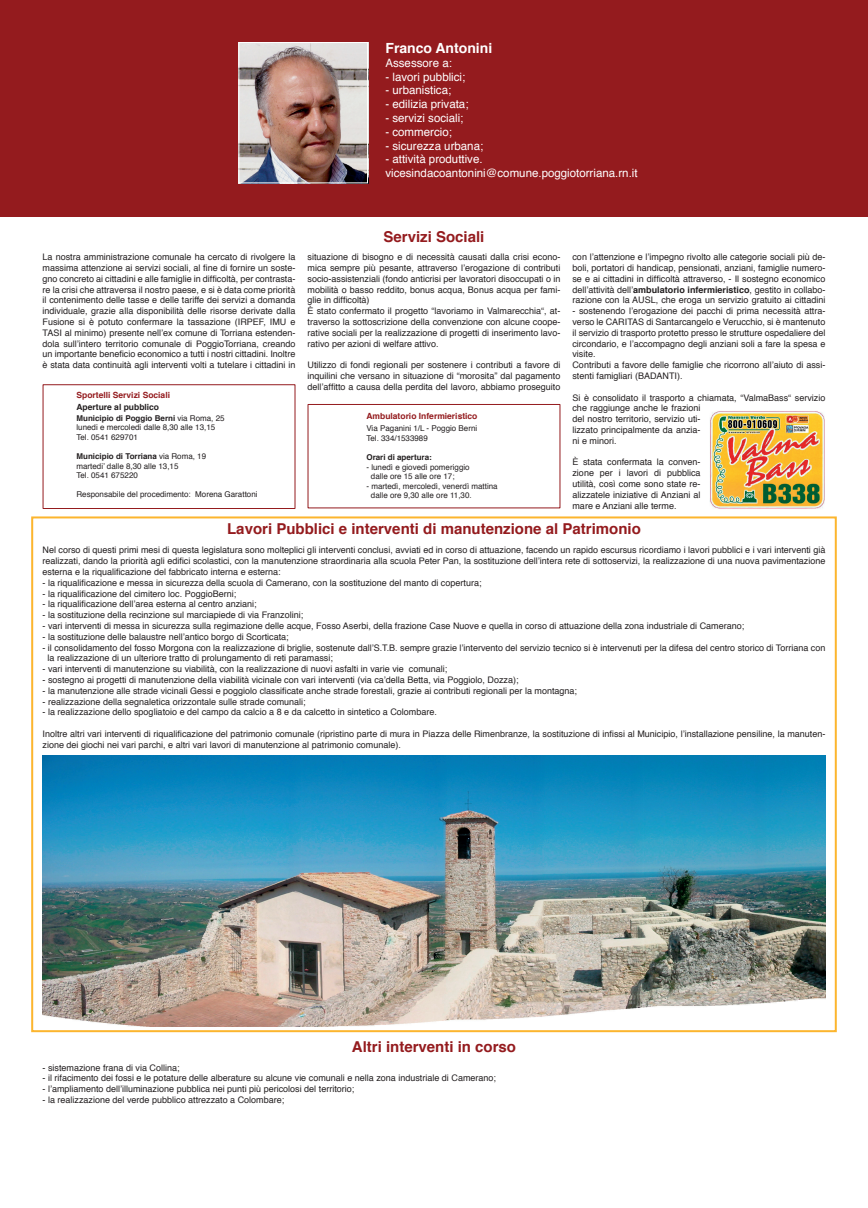
<style>
.page{position:relative;width:868px;height:1208px;background:#fff}
.page>*{position:absolute;margin:0;border:0;box-sizing:border-box;transform-origin:0 0}
.t1{font:700 15px "Helvetica";color:#941b1e}
.t2{font:700 14px "Helvetica";color:#fff}
.t3{font:11.5px/13.8px "Helvetica";color:#fff}
.t4{font:9px/10.8px "Helvetica";color:#231f20;text-align:justify}
.t5{font:700 8.5px "Helvetica";color:#941b1e}
.t6{font:700 8.5px "Helvetica";color:#231f20}
.t7{font:8px/9.6px "Helvetica";color:#231f20}
.t8{font:700 8px "Helvetica";color:#231f20}
.s1{font-weight:700}
</style>
<div class="page">
<div style="left:0;top:0;width:867px;height:217px;background:#941b1e"></div>
<div style="left:43px;top:384px;width:252px;height:125px;background:#fff;border:1px solid #941b1e"></div>
<div style="left:307px;top:404px;width:253px;height:104px;background:#fff;border:1px solid #941b1e"></div>
<img style="left:709px;top:411px;width:116px;height:98px">
<img style="left:240px;top:44px;width:126px;height:137px">
<div style="left:238px;top:42px;width:130px;height:141px;border:1px solid #fff"></div>
<img style="left:43px;top:755px;width:782px;height:271px">
<h2 class="t2" style="left:385px;top:37px;width:108px">Franco Antonini</h2>
<p class="t3" style="left:385px;top:56px;width:68px">Assessore a:</p>
<p class="t3" style="left:385px;top:70px;width:81px">- lavori pubblici;</p>
<p class="t3" style="left:385px;top:84px;width:67px">- urbanistica;</p>
<p class="t3" style="left:385px;top:98px;width:85px">- edilizia privata;</p>
<p class="t3" style="left:385px;top:111px;width:79px">- servizi sociali;</p>
<p class="t3" style="left:385px;top:125px;width:68px">- commercio;</p>
<p class="t3" style="left:385px;top:139px;width:99px">- sicurezza urbana;</p>
<p class="t3" style="left:385px;top:153px;width:253px">- attività produttive. vicesindacoantonini@comune.poggiotorriana.rn.it</p>
<h1 class="t1" style="left:383px;top:225px;width:102px">Servizi Sociali</h1>
<p class="t4" style="left:43px;top:252px;width:254px">La nostra amministrazione comunale ha cercato di rivolgere la massima attenzione ai servizi sociali, al fine di fornire un soste&shy;gno concreto ai cittadini e alle famiglie in difficoltà, per contrasta&shy;re la crisi che attraversa il nostro paese, e si è data come priorità il contenimento delle tasse e delle tariffe dei servizi a domanda individuale, grazie alla disponibilità delle risorse derivate dalla Fusione si è potuto confermare la tassazione (IRPEF, IMU e TASI al minimo) presente nell’ex comune di Torriana estenden&shy;dola sull’intero territorio comunale di PoggioTorriana, creando un importante beneficio economico a tutti i nostri cittadini. Inoltre è stata data continuità agli interventi volti a tutelare i cittadini in</p>
<p class="t4" style="left:307px;top:252px;width:254px;text-align:left">situazione di bisogno e di necessità causati dalla crisi econo&shy;mica sempre più pesante, attraverso l’erogazione di contributi socio-assistenziali (fondo anticrisi per lavoratori disoccupati o in mobilità o basso reddito, bonus acqua, Bonus acqua per fami&shy;glie in difficoltà)<br>È stato confermato il progetto “lavoriamo in Valmarecchia“, at&shy;traverso la sottoscrizione della convenzione con alcune coope&shy;rative sociali per la realizzazione di progetti di inserimento lavo&shy;rativo per azioni di welfare attivo.</p>
<p class="t4" style="left:572px;top:252px;width:254px">con l’attenzione e l’impegno rivolto alle categorie sociali più de&shy;boli, portatori di handicap, pensionati, anziani, famiglie numero&shy;se e ai cittadini in difficoltà attraverso, - Il sostegno economico dell’attività dell’<span class="s1">ambulatorio infermieristico</span>, gestito in collabo&shy;razione con la AUSL, che eroga un servizio gratuito ai cittadini</p>
<p class="t4" style="left:572px;top:306px;width:254px;text-align:left">- sostenendo l’erogazione dei pacchi di prima necessità attra&shy;verso le CARITAS di Santarcangelo e Verucchio, si è mantenuto il servizio di trasporto protetto presso le strutture ospedaliere del circondario, e l’accompagno degli anziani soli a fare la spesa e visite.<br>Contributi a favore delle famiglie che ricorrono all’aiuto di assi&shy;stenti famigliari (BADANTI).</p>
<p class="t4" style="left:572px;top:392px;width:254px;text-align:left">Si è consolidato il trasporto a chiamata, “ValmaBass“ servizio che raggiunge anche le frazioni<br>del nostro territorio, servizio uti-<br>lizzato principalmente da anzia-<br>ni e minori.</p>
<p class="t4" style="left:572px;top:457px;width:130px">È stata confermata la conven&shy;zione per i lavori di pubblica utilità, così come sono state re&shy;alizzatele iniziative di Anziani al mare e Anziani alle terme.</p>
<h1 class="t1" style="left:227px;top:517px;width:415px">Lavori Pubblici e interventi di manutenzione al Patrimonio</h1>
<p class="t4" style="left:307px;top:360px;width:254px">Utilizzo di fondi regionali per sostenere i contributi a favore di inquilini che versano in situazione di “morosita” dal pagamento dell’affitto a causa della perdita del lavoro, abbiamo proseguito</p>
<p class="t5" style="left:76px;top:388px;width:95px">Sportelli Servizi Sociali</p>
<p class="t6" style="left:76px;top:400px;width:84px">Aperture al pubblico</p>
<p class="t7" style="left:76px;top:413px;width:150px"><span class="s1">Municipio di Poggio Berni</span> via Roma, 25 lunedi e mercoledi dalle 8,30 alle 13,15<br>Tel. 0541 629701</p>
<p class="t7" style="left:76px;top:451px;width:131px"><span class="s1">Municipio di Torriana</span> via Roma, 19 martedi’ dalle 8,30 alle 13,15<br>Tel. 0541 675220</p>
<p class="t7" style="left:76px;top:490px;width:182px">Responsabile del procedimento: Morena Garattoni</p>
<p class="t5" style="left:366px;top:409px;width:112px">Ambulatorio Infermieristico</p>
<p class="t7" style="left:366px;top:424px;width:112px">Via Paganini 1/L - Poggio Berni<br>Tel. 334/1533989</p>
<p class="t8" style="left:366px;top:450px;width:67px">Orari di apertura:</p>
<p class="t7" style="left:371px;top:462px;width:100px;text-indent:-4px">- lunedì e giovedì pomeriggio dalle ore 15 alle ore 17;</p>
<p class="t7" style="left:371px;top:481px;width:128px;text-indent:-4px">- martedì, mercoledì, venerdì mattina dalle ore 9,30 alle ore 11,30.</p>
<p class="t4" style="left:43px;top:545px;width:784px">Nel corso di questi primi mesi di questa legislatura sono molteplici gli interventi conclusi, avviati ed in corso di attuazione, facendo un rapido escursus ricordiamo i lavori pubblici e i vari interventi già realizzati, dando la priorità agli edifici scolastici, con la manutenzione straordinaria alla scuola Peter Pan, la sostituzione dell’intera rete di sottoservizi, la realizzazione di una nuova pavimentazione esterna e la riqualificazione del fabbricato interna e esterna:</p>
<p class="t4" style="left:43px;top:577px;width:440px">- la riqualificazione e messa in sicurezza della scuola di Camerano, con la sostituzione del manto di copertura;</p>
<p class="t4" style="left:43px;top:588px;width:195px">- la riqualificazione del cimitero loc. PoggioBerni;</p>
<p class="t4" style="left:43px;top:599px;width:216px">- la riqualificazione dell’area esterna al centro anziani;</p>
<p class="t4" style="left:43px;top:610px;width:262px">- la sostituzione della recinzione sul marciapiede di via Franzolini;</p>
<p class="t4" style="left:43px;top:620px;width:703px">- vari interventi di messa in sicurezza sulla regimazione delle acque, Fosso Aserbi, della frazione Case Nuove e quella in corso di attuazione della zona industriale di Camerano;</p>
<p class="t4" style="left:43px;top:631px;width:248px">- la sostituzione delle balaustre nell’antico borgo di Scorticata;</p>
<p class="t4" style="left:48px;top:642px;width:779px;text-indent:-5px">- il consolidamento del fosso Morgona con la realizzazione di briglie, sostenute dall’S.T.B. sempre grazie l’intervento del servizio tecnico si è intervenuti per la difesa del centro storico di Torriana con la realizzazione di un ulteriore tratto di prolungamento di reti paramassi;</p>
<p class="t4" style="left:43px;top:664px;width:406px">- vari interventi di manutenzione su viabilità, con la realizzazione di nuovi asfalti in varie vie comunali;</p>
<p class="t4" style="left:43px;top:674px;width:477px">- sostegno ai progetti di manutenzione della viabilità vicinale con vari interventi (via ca’della Betta, via Poggiolo, Dozza);</p>
<p class="t4" style="left:43px;top:685px;width:536px">- la manutenzione alle strade vicinali Gessi e poggiolo classificate anche strade forestali, grazie ai contributi regionali per la montagna;</p>
<p class="t4" style="left:43px;top:696px;width:265px">- realizzazione della segnaletica orizzontale sulle strade comunali;</p>
<p class="t4" style="left:43px;top:707px;width:396px">- la realizzazione dello spogliatoio e del campo da calcio a 8 e da calcetto in sintetico a Colombare.</p>
<p class="t4" style="left:43px;top:728px;width:784px">Inoltre altri vari interventi di riqualificazione del patrimonio comunale (ripristino parte di mura in Piazza delle Rimenbranze, la sostituzione di infissi al Municipio, l’installazione pensiline, la manuten&shy;zione dei giochi nei vari parchi, e altri vari lavori di manutenzione al patrimonio comunale).</p>
<h1 class="t1" style="left:352px;top:1034px;width:166px">Altri interventi in corso</h1>
<p class="t4" style="left:43px;top:1062px;width:139px">- sistemazione frana di via Collina;</p>
<p class="t4" style="left:43px;top:1073px;width:455px">- il rifacimento dei fossi e le potature delle alberature su alcune vie comunali e nella zona industriale di Camerano;</p>
<p class="t4" style="left:43px;top:1084px;width:313px">- l’ampliamento dell’illuminazione pubblica nei punti più pericolosi del territorio;</p>
<p class="t4" style="left:43px;top:1094px;width:243px">- la realizzazione del verde pubblico attrezzato a Colombare;</p>
</div>
